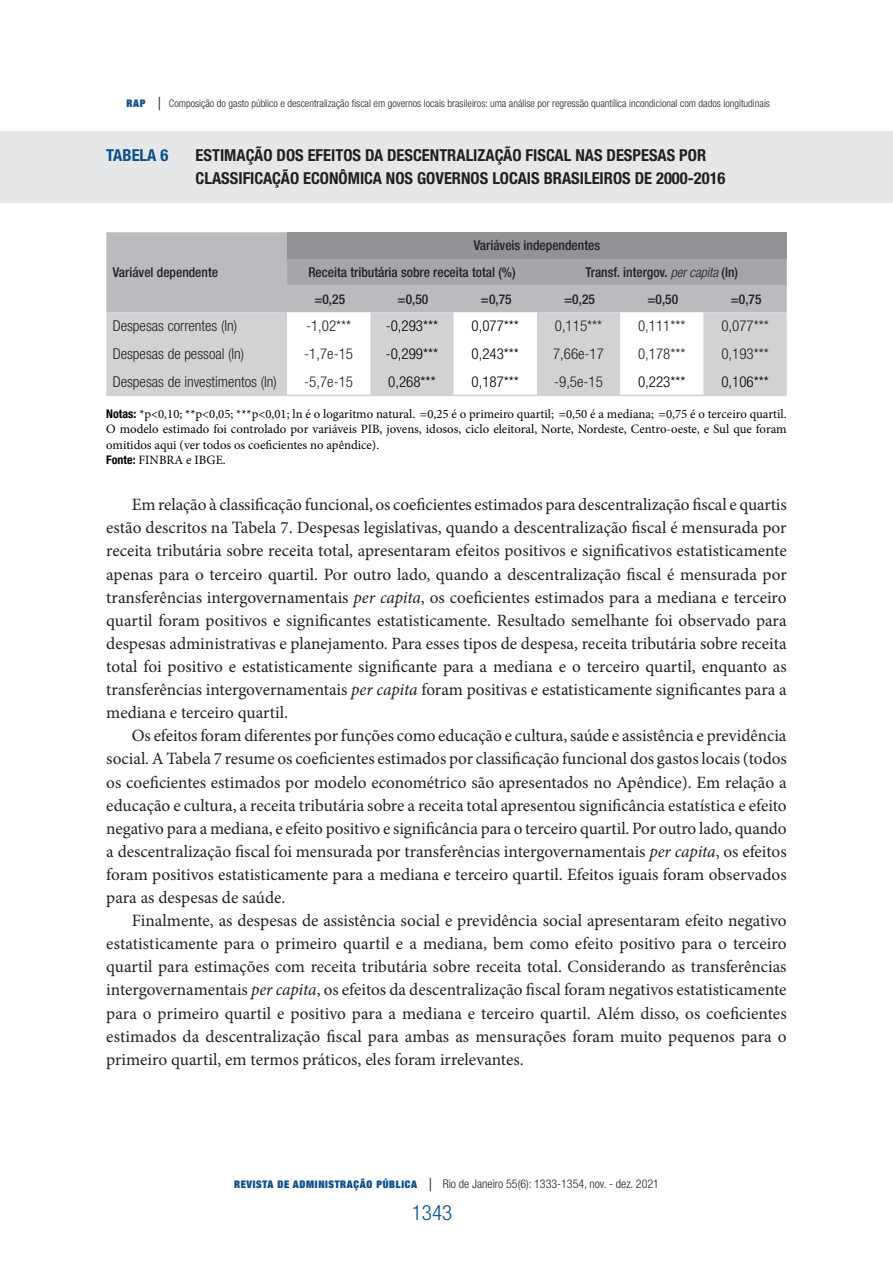
<style>
.page{position:relative;width:893px;height:1263px;background:#fff}
.page>*{position:absolute;margin:0;border:0;box-sizing:border-box;transform-origin:0 0}
.t1{font:300 condensed 21px "Helvetica Neue LT Std";color:#0c4f89}
.texto_3{font:17.25px/23.1px "Minion Pro";color:#231f20;text-align:justify}
.tit_tab{font:700 condensed 16.5px/23.1px "Helvetica Neue LT Std";color:#231f20}
.tit_tab-2{font:700 condensed 16.5px "Helvetica Neue LT Std";color:#0c4f89}
.TEXTO_TAB{font:300 condensed 15px "Helvetica Neue LT Std";color:#231f20}
.TEXTO_TAB-2{font:300 condensed 15px "Helvetica Neue LT Std";color:#000}
.GARGANTA{font:500 condensed 13.5px "Helvetica Neue LT Std";color:#231f20}
.fonte{font:12.75px/15.3px "Minion Pro";color:#000009;text-align:justify}
.t2{font:300 condensed 12px "Helvetica Neue LT Std";color:#231f20}
.t3{font:300 condensed 10.5px "Helvetica Neue LT Std";color:#231f20}
.s1{font-family:"Helvetica Neue";font-weight:900;font-stretch:expanded;color:#0c4f89}
.s2{font-size:18px}
.s3{font-weight:300;font-style:italic}
.s4{font-family:"Helvetica Neue LT Std";font-weight:700;font-stretch:condensed;font-size:12px}
.s5{font-style:italic}
.s6{font-family:"Helvetica Neue";font-weight:900;font-stretch:expanded;font-size:10.5px;color:#0c4f89}
</style>
<div class="page">
<div style="left:0;top:131px;width:893px;height:72px;background:#e6e7e9"></div>
<div style="left:106px;top:232px;width:681px;height:80px;background:#babbbe"></div>
<div style="left:287px;top:232px;width:500px;height:27px;background:#919396"></div>
<div style="left:287px;top:259px;width:500px;height:27px;background:#a5a6aa"></div>
<svg style="left:106px;top:312px;width:681px;height:83px;fill:#d1d2d4"></svg>
<hr style="left:106px;top:395px;width:181px;height:1px;background:#d1d2d4">
<hr style="left:287px;top:395px;width:83px;height:1px;background:#d1d2d4">
<hr style="left:370px;top:395px;width:84px;height:1px;background:#d1d2d4">
<hr style="left:454px;top:395px;width:83px;height:1px;background:#d1d2d4">
<hr style="left:537px;top:395px;width:83px;height:1px;background:#d1d2d4">
<hr style="left:620px;top:395px;width:83px;height:1px;background:#d1d2d4">
<hr style="left:703px;top:395px;width:84px;height:1px;background:#d1d2d4">
<p class="t3" style="left:126px;top:98px;width:645px"><span class="s1">RAP</span> <span class="s2">|</span> Composição do gasto público e descentralização fiscal em governos locais brasileiros: uma análise por regressão quantílica incondicional com dados longitudinais</p>
<p class="tit_tab-2" style="left:106px;top:145px;width:63px">TABELA 6</p>
<p class="tit_tab" style="left:196px;top:143px;width:531px">ESTIMAÇÃO DOS EFEITOS DA DESCENTRALIZAÇÃO FISCAL NAS DESPESAS POR<br>CLASSIFICAÇÃO ECONÔMICA NOS GOVERNOS LOCAIS BRASILEIROS DE 2000-2016</p>
<p class="GARGANTA" style="left:113px;top:264px;width:107px">Variável dependente</p>
<p class="GARGANTA" style="left:474px;top:238px;width:128px">Variáveis independentes</p>
<p class="GARGANTA" style="left:308px;top:264px;width:209px">Receita tributária sobre receita total (%)</p>
<p class="GARGANTA" style="left:586px;top:264px;width:154px">Transf. intergov. <span class="s3">per capita</span> (ln)</p>
<p class="GARGANTA" style="left:314px;top:291px;width:32px">=0,25</p>
<p class="GARGANTA" style="left:398px;top:291px;width:32px">=0,50</p>
<p class="GARGANTA" style="left:481px;top:291px;width:32px">=0,75</p>
<p class="GARGANTA" style="left:564px;top:291px;width:32px">=0,25</p>
<p class="GARGANTA" style="left:647px;top:291px;width:32px">=0,50</p>
<p class="GARGANTA" style="left:731px;top:291px;width:32px">=0,75</p>
<p class="TEXTO_TAB" style="left:113px;top:317px;width:126px">Despesas correntes (ln)</p>
<p class="TEXTO_TAB" style="left:306px;top:317px;width:47px">-1,02***</p>
<p class="TEXTO_TAB-2" style="left:386px;top:317px;width:54px">-0,293***</p>
<p class="TEXTO_TAB-2" style="left:471px;top:317px;width:49px">0,077***</p>
<p class="TEXTO_TAB" style="left:555px;top:317px;width:49px">0,115***</p>
<p class="TEXTO_TAB" style="left:638px;top:317px;width:49px">0,111***</p>
<p class="TEXTO_TAB" style="left:721px;top:317px;width:49px">0,077***</p>
<p class="TEXTO_TAB" style="left:113px;top:345px;width:133px">Despesas de pessoal (ln)</p>
<p class="TEXTO_TAB" style="left:304px;top:345px;width:50px">-1,7e-15</p>
<p class="TEXTO_TAB-2" style="left:386px;top:345px;width:54px">-0,299***</p>
<p class="TEXTO_TAB-2" style="left:471px;top:345px;width:49px">0,243***</p>
<p class="TEXTO_TAB" style="left:553px;top:345px;width:52px">7,66e-17</p>
<p class="TEXTO_TAB" style="left:638px;top:345px;width:49px">0,178***</p>
<p class="TEXTO_TAB" style="left:721px;top:345px;width:49px">0,193***</p>
<p class="TEXTO_TAB" style="left:113px;top:373px;width:166px">Despesas de investimentos (ln)</p>
<p class="TEXTO_TAB" style="left:304px;top:373px;width:50px">-5,7e-15</p>
<p class="TEXTO_TAB-2" style="left:388px;top:373px;width:49px">0,268***</p>
<p class="TEXTO_TAB-2" style="left:471px;top:373px;width:49px">0,187***</p>
<p class="TEXTO_TAB" style="left:554px;top:373px;width:50px">-9,5e-15</p>
<p class="TEXTO_TAB-2" style="left:638px;top:373px;width:49px">0,223***</p>
<p class="TEXTO_TAB-2" style="left:721px;top:373px;width:49px">0,106***</p>
<p class="fonte" style="left:106px;top:406px;width:682px"><span class="s4">Notas:</span> *p&lt;0,10; **p&lt;0,05; ***p&lt;0,01; ln é o logaritmo natural. =0,25 é o primeiro quartil; =0,50 é a mediana; =0,75 é o terceiro quartil.<br>O modelo estimado foi controlado por variáveis PIB, jovens, idosos, ciclo eleitoral, Norte, Nordeste, Centro-oeste, e Sul que foram omitidos aqui (ver todos os coeficientes no apêndice).</p>
<p class="fonte" style="left:106px;top:452px;width:121px"><span class="s4">Fonte:</span> FINBRA e IBGE.</p>
<p class="texto_3" style="left:106px;top:493px;width:682px;text-indent:26px">Em relação à classificação funcional, os coeficientes estimados para descentralização fiscal e quartis estão descritos na Tabela 7. Despesas legislativas, quando a descentralização fiscal é mensurada por receita tributária sobre receita total, apresentaram efeitos positivos e significativos estatisticamente apenas para o terceiro quartil. Por outro lado, quando a descentralização fiscal é mensurada por transferências intergovernamentais <span class="s5">per capita</span>, os coeficientes estimados para a mediana e terceiro quartil foram positivos e significantes estatisticamente. Resultado semelhante foi observado para despesas administrativas e planejamento. Para esses tipos de despesa, receita tributária sobre receita total foi positivo e estatisticamente significante para a mediana e o terceiro quartil, enquanto as transferências intergovernamentais <span class="s5">per capita</span> foram positivas e estatisticamente significantes para a mediana e terceiro quartil.</p>
<p class="texto_3" style="left:106px;top:724px;width:682px;text-indent:26px">Os efeitos foram diferentes por funções como educação e cultura, saúde e assistência e previdência social. A Tabela 7 resume os coeficientes estimados por classificação funcional dos gastos locais (todos os coeficientes estimados por modelo econométrico são apresentados no Apêndice). Em relação a educação e cultura, a receita tributária sobre a receita total apresentou significância estatística e efeito negativo para a mediana, e efeito positivo e significância para o terceiro quartil. Por outro lado, quando a descentralização fiscal foi mensurada por transferências intergovernamentais <span class="s5">per capita</span>, os efeitos foram positivos estatisticamente para a mediana e terceiro quartil. Efeitos iguais foram observados para as despesas de saúde.</p>
<p class="texto_3" style="left:106px;top:909px;width:682px;text-indent:26px">Finalmente, as despesas de assistência social e previdência social apresentaram efeito negativo estatisticamente para o primeiro quartil e a mediana, bem como efeito positivo para o terceiro quartil para estimações com receita tributária sobre receita total. Considerando as transferências intergovernamentais <span class="s5">per capita</span>, os efeitos da descentralização fiscal foram negativos estatisticamente para o primeiro quartil e positivo para a mediana e terceiro quartil. Além disso, os coeficientes estimados da descentralização fiscal para ambas as mensurações foram muito pequenos para o primeiro quartil, em termos práticos, eles foram irrelevantes.</p>
<p class="t2" style="left:234px;top:1176px;width:426px"><span class="s6">REVISTA DE ADMINISTRAÇÃO PÚBLICA</span> <span class="s2">|</span> Rio de Janeiro 55(6): 1333-1354, nov. - dez. 2021</p>
<p class="t1" style="left:412px;top:1200px;width:42px">1343</p>
</div>
